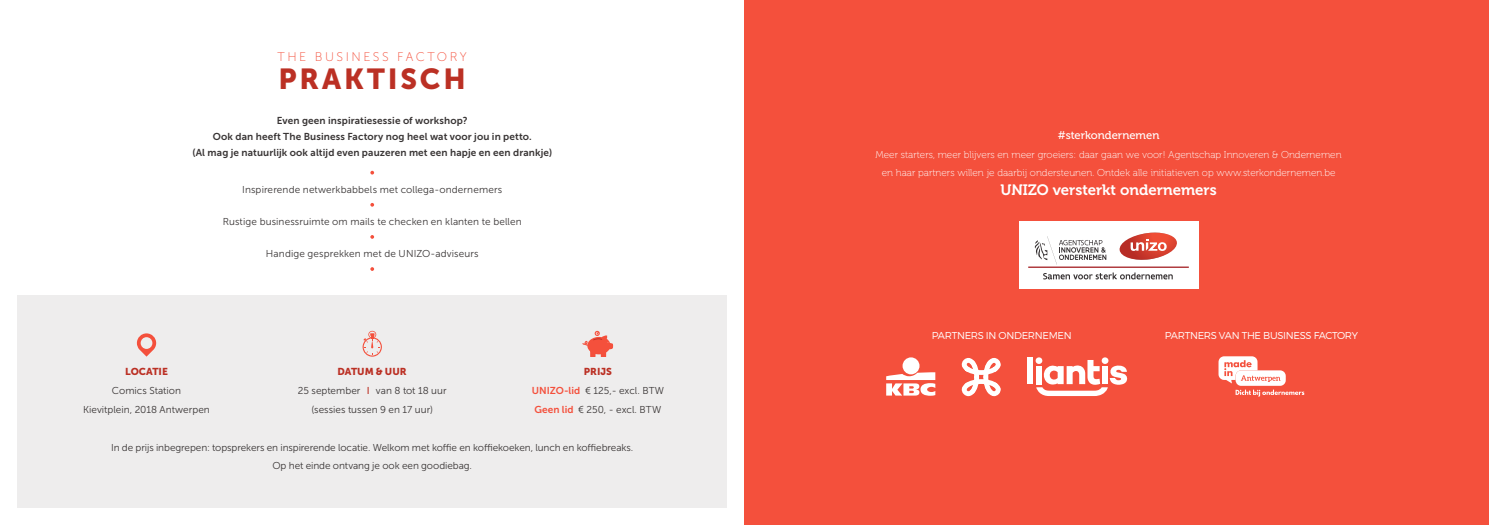
<style>
.page{position:relative;width:1489px;height:525px;background:#fff}
.page>*{position:absolute;margin:0;border:0;box-sizing:border-box;transform-origin:0 0}
.t1{font:28.75px "Museo Sans 900";letter-spacing:.1em;color:#bb3024}
.t2{font:15px "Museo 700";color:#fff}
.t3{font:12.5px "Museo Sans 100";letter-spacing:.2em;color:#f4503c}
.t4{font:11.25px "Museo 500";color:#fff}
.t5{font:10px/18.8px "Museo Sans 300";color:#393535;text-align:center}
.t6{font:10px/18.8px "Museo 100";color:#fff;text-align:center}
.t7{font:10px/16.2px "Museo Sans 700";letter-spacing:.015em;color:#393535;text-align:center}
.t8{font:300 10px "Montserrat";letter-spacing:-.03em;color:#fff}
.t9{font:10px "Museo Sans 900";color:#bb3024}
.t10{font:300 9.5px "Montserrat";color:#fff}
.s1{font-family:"Museo Sans 700";color:#f4503c}
.s2{font-family:"Museo Sans 500";color:#bb3024}
</style>
<div class="page">
<div style="left:744px;top:0;width:744px;height:524px;background:#f4503c"></div>
<div style="left:1018px;top:221px;width:180px;height:68px;background:#fff"></div>
<svg style="left:1028px;top:232px;width:160px;height:48px"></svg>
<svg style="left:1218px;top:356px;width:86px;height:40px"></svg>
<div style="left:902px;top:357px;width:17px;height:17px;background:#fff;border-radius:50%"></div>
<svg style="left:886px;top:372px;width:49px;height:23px"></svg>
<svg style="left:961px;top:358px;width:39px;height:38px"></svg>
<svg style="left:1036px;top:360px;width:91px;height:36px"></svg>
<div style="left:1027px;top:357px;width:5px;height:27px;background:#fff"></div>
<div style="left:1035px;top:366px;width:6px;height:18px;background:#fff"></div>
<div style="left:1102px;top:366px;width:5px;height:18px;background:#fff"></div>
<div style="left:1101px;top:357px;width:7px;height:7px;background:#fff;border-radius:50%"></div>
<div style="left:1035px;top:357px;width:7px;height:7px;background:#fff;border-radius:50%"></div>
<svg style="left:370px;top:171px;width:4px;height:3px"></svg>
<svg style="left:370px;top:203px;width:4px;height:3px"></svg>
<svg style="left:370px;top:235px;width:4px;height:4px"></svg>
<svg style="left:370px;top:267px;width:4px;height:4px"></svg>
<div style="left:18px;top:295px;width:708px;height:212px;background:#eeeded"></div>
<svg style="left:137px;top:333px;width:19px;height:23px"></svg>
<svg style="left:362px;top:330px;width:20px;height:26px"></svg>
<svg style="left:582px;top:330px;width:31px;height:26px"></svg>
<p class="t3" style="left:277px;top:50px;width:191px">THE BUSINESS FACTORY</p>
<h1 class="t1" style="left:278px;top:62px;width:189px">PRAKTISCH</h1>
<p class="t7" style="left:192px;top:112px;width:361px">Even geen inspiratiesessie of workshop?<br>Ook dan heeft The Business Factory nog heel wat voor jou in petto.<br>(Al mag je natuurlijk ook altijd even pauzeren met een hapje en een drankje)</p>
<p class="t5" style="left:242px;top:180px;width:261px">Inspirerende netwerkbabbels met collega-ondernemers</p>
<p class="t5" style="left:223px;top:212px;width:300px">Rustige businessruimte om mails te checken en klanten te bellen</p>
<p class="t5" style="left:266px;top:244px;width:214px">Handige gesprekken met de UNIZO-adviseurs</p>
<p class="t9" style="left:125px;top:366px;width:44px">LOCATIE</p>
<p class="t5" style="left:83px;top:381px;width:128px">Comics Station<br>Kievitplein, 2018 Antwerpen</p>
<p class="t9" style="left:584px;top:366px;width:30px">PRIJS</p>
<p class="t5" style="left:531px;top:381px;width:134px;text-align:left"><span class="s1">UNIZO-lid</span> € 125,- excl. BTW<br><span class="s1">Geen lid</span> € 250, - excl. BTW</p>
<p class="t5" style="left:111px;top:437px;width:524px">In de prijs inbegrepen: topsprekers en inspirerende locatie. Welkom met koffie en koffiekoeken, lunch en koffiebreaks.<br>Op het einde ontvang je ook een goodiebag.</p>
<p class="t9" style="left:337px;top:366px;width:71px">DATUM &amp; UUR</p>
<p class="t5" style="left:298px;top:381px;width:150px">25 september <span class="s2">I</span> van 8 tot 18 uur (sessies tussen 9 en 17 uur)</p>
<p class="t4" style="left:1057px;top:129px;width:103px">#sterkondernemen</p>
<p class="t6" style="left:875px;top:145px;width:467px">Meer starters, meer blijvers en meer groeiers: daar gaan we voor! Agentschap Innoveren &amp; Ondernemen en haar partners willen je daarbij ondersteunen. Ontdek alle initiatieven op www.sterkondernemen.be</p>
<h2 class="t2" style="left:1000px;top:181px;width:218px">UNIZO versterkt ondernemers</h2>
<p class="t8" style="left:931px;top:328px;width:141px">PARTNERS IN ONDERNEMEN</p>
<p class="t10" style="left:936px;top:329px;width:141px">PARTNERS IN ONDERNEMEN</p>
<p class="t8" style="left:1164px;top:328px;width:194px">PARTNERS VAN THE BUSINESS FACTORY</p>
</div>
